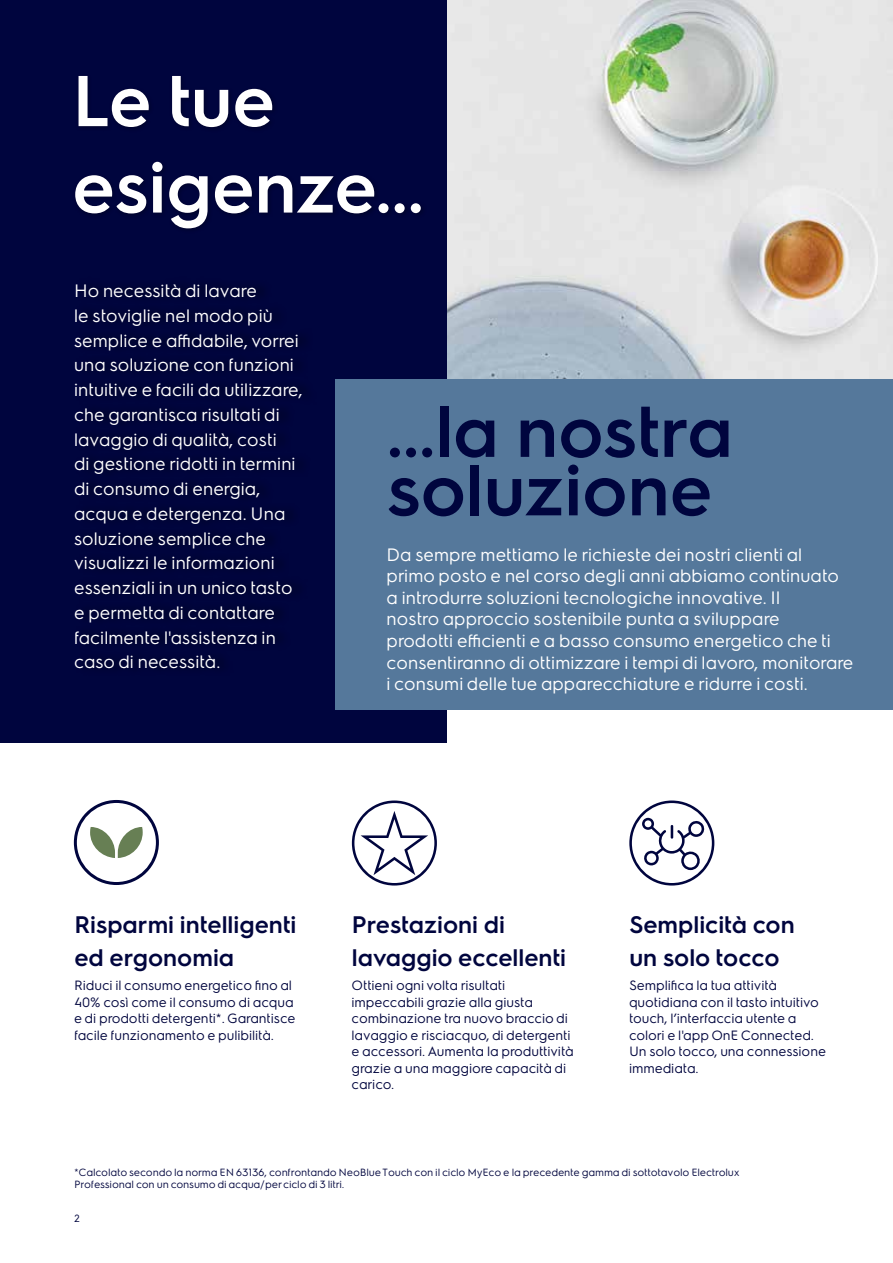
<style>
.page{position:relative;width:893px;height:1263px;background:#fff}
.page>*{position:absolute;margin:0;border:0;box-sizing:border-box;transform-origin:0 0}
.t1{font:600 72px/58.5px "Electrolux Sans";color:#00053e}
.t2{font:600 72px/86.4px "Electrolux Sans";color:#fff}
.t3{font:600 24px/33px "Electrolux Sans";color:#00053e}
.t4{font:18px/24.8px "Electrolux Sans";color:#fff}
.t5{font:13.5px/16.5px "Electrolux Sans";color:#00053e}
.t6{font:10.5px/12.6px "Electrolux Sans";color:#00053e}
</style>
<div class="page">
<img style="left:446px;top:0;width:447px;height:380px">
<div style="left:0;top:0;width:446px;height:743px;background:#00053e"></div>
<div style="left:72px;top:73px;width:355px;height:161px;background:#000;opacity:.3"></div>
<div style="left:76px;top:276px;width:241px;height:400px;background:#00043a"></div>
<div style="left:336px;top:380px;width:557px;height:330px;background:#55789b"></div>
<svg style="left:352px;top:800px;width:85px;height:85px"></svg>
<svg style="left:629px;top:800px;width:85px;height:85px"></svg>
<svg style="left:74px;top:800px;width:85px;height:85px"></svg>
<h1 class="t2" style="left:72px;top:53px;width:353px">Le tue esigenze...</h1>
<p class="t4" style="left:74px;top:277px;width:230px">Ho necessità di lavare<br>le stoviglie nel modo più semplice e affidabile, vorrei una soluzione con funzioni intuitive e facili da utilizzare, che garantisca risultati di lavaggio di qualità, costi<br>di gestione ridotti in termini di consumo di energia, acqua e detergenza. Una soluzione semplice che visualizzi le informazioni essenziali in un unico tasto e permetta di contattare facilmente l'assistenza in caso di necessità.</p>
<h1 class="t1" style="left:387px;top:398px;width:347px">...la nostra soluzione</h1>
<p class="t4" style="left:387px;top:542px;width:468px;line-height:21.6px">Da sempre mettiamo le richieste dei nostri clienti al primo posto e nel corso degli anni abbiamo continuato a introdurre soluzioni tecnologiche innovative. Il<br>nostro approccio sostenibile punta a sviluppare<br>prodotti efficienti e a basso consumo energetico che ti consentiranno di ottimizzare i tempi di lavoro, monitorare i consumi delle tue apparecchiature e ridurre i costi.</p>
<h2 class="t3" style="left:74px;top:906px;width:224px">Risparmi intelligenti ed ergonomia</h2>
<p class="t5" style="left:74px;top:976px;width:223px">Riduci il consumo energetico fino al 40% così come il consumo di acqua e di prodotti detergenti*. Garantisce facile funzionamento e pulibilità.</p>
<h2 class="t3" style="left:352px;top:906px;width:216px">Prestazioni di lavaggio eccellenti</h2>
<p class="t5" style="left:352px;top:976px;width:224px">Ottieni ogni volta risultati impeccabili grazie alla giusta combinazione tra nuovo braccio di lavaggio e risciacquo, di detergenti e accessori. Aumenta la produttività grazie a una maggiore capacità di carico.</p>
<h2 class="t3" style="left:629px;top:906px;width:167px">Semplicità con un solo tocco</h2>
<p class="t5" style="left:629px;top:976px;width:198px">Semplifica la tua attività quotidiana con il tasto intuitivo touch, l’interfaccia utente a colori e l'app OnE Connected.<br>Un solo tocco, una connessione immediata.</p>
<p class="t6" style="left:74px;top:1165px;width:667px">*Calcolato secondo la norma EN 63136, confrontando NeoBlue Touch con il ciclo MyEco e la precedente gamma di sottotavolo Electrolux<br>Professional con un consumo di acqua/per ciclo di 3 litri.</p>
<p class="t6" style="left:74px;top:1211px;width:7px">2</p>
</div>
